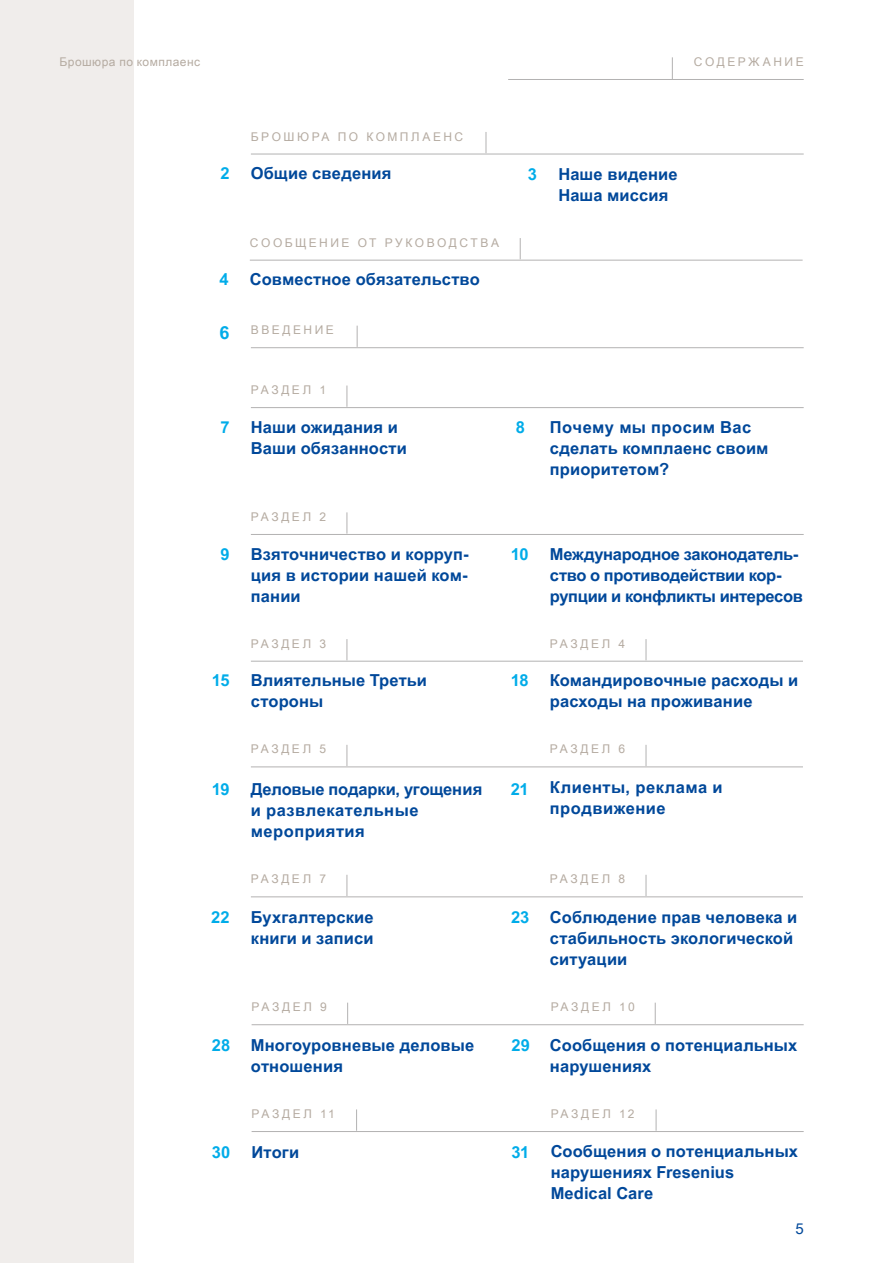
<style>
.page{position:relative;width:893px;height:1263px;background:#fff}
.page>*{position:absolute;margin:0;border:0;box-sizing:border-box;transform-origin:0 0}
.t1{font:700 16.5px/21px "Arial Unicode MS";letter-spacing:.01em;color:#00489a}
.t2{font:700 16.5px/21px "Arial Unicode MS";letter-spacing:-.02em;color:#00489a}
.t3{font:700 16.5px/21px "Arial Unicode MS";letter-spacing:.03em;color:#00489a}
.t4{font:700 16.5px "Arial Unicode MS";letter-spacing:-.025em;color:#00ace9}
.t5{font:700 16.5px "Arial Unicode MS";letter-spacing:-.01em;color:#00489a}
.t6{font:15px "Arial Unicode MS";color:#00489a}
.t7{font:12px "Arial Unicode MS";letter-spacing:.21em;color:#b5aba1}
.t8{font:12px "Arial Unicode MS";letter-spacing:.04em;color:#b5aba1}
.s1{font-weight:700;font-size:18px;color:#00ace9}
.s2{color:#00ace9}
</style>
<div class="page">
<div style="left:0;top:0;width:134px;height:1263px;background:#f0edeb"></div>
<hr style="left:508px;top:79px;width:296px;height:1px;background:#b3b2b2">
<svg style="left:672px;top:57px;width:1px;height:22px"></svg>
<svg style="left:357px;top:326px;width:1px;height:21px"></svg>
<hr style="left:251px;top:347px;width:553px;height:1px;background:#b3b2b2">
<svg style="left:656px;top:1109px;width:1px;height:22px"></svg>
<svg style="left:356px;top:1109px;width:1px;height:22px"></svg>
<hr style="left:252px;top:1131px;width:552px;height:1px;background:#b3b2b2">
<svg style="left:646px;top:639px;width:1px;height:21px"></svg>
<svg style="left:347px;top:639px;width:1px;height:21px"></svg>
<hr style="left:251px;top:661px;width:552px;height:1px;background:#b3b2b2">
<svg style="left:347px;top:745px;width:1px;height:21px"></svg>
<hr style="left:251px;top:766px;width:552px;height:1px;background:#b3b2b2">
<svg style="left:646px;top:745px;width:1px;height:21px"></svg>
<svg style="left:347px;top:385px;width:1px;height:22px"></svg>
<hr style="left:251px;top:407px;width:553px;height:1px;background:#b3b2b2">
<svg style="left:486px;top:132px;width:1px;height:21px"></svg>
<hr style="left:251px;top:154px;width:553px;height:1px;background:#b3b2b2">
<svg style="left:520px;top:238px;width:1px;height:21px"></svg>
<hr style="left:250px;top:260px;width:553px;height:1px;background:#b3b2b2">
<svg style="left:347px;top:512px;width:1px;height:22px"></svg>
<hr style="left:251px;top:534px;width:553px;height:1px;background:#b3b2b2">
<svg style="left:646px;top:875px;width:1px;height:21px"></svg>
<svg style="left:347px;top:875px;width:1px;height:21px"></svg>
<hr style="left:251px;top:896px;width:552px;height:1px;background:#b3b2b2">
<svg style="left:655px;top:1003px;width:1px;height:21px"></svg>
<svg style="left:347px;top:1003px;width:1px;height:21px"></svg>
<hr style="left:252px;top:1024px;width:552px;height:1px;background:#b3b2b2">
<p class="t8" style="left:60px;top:53px;width:142px">Брошюра по комплаенс</p>
<p class="t7" style="left:694px;top:53px;width:111px">СОДЕРЖАНИЕ</p>
<p class="t7" style="left:251px;top:128px;width:214px">БРОШЮРА ПО КОМПЛАЕНС</p>
<p class="t4" style="left:220px;top:161px;width:11px">2</p>
<p class="t1" style="left:251px;top:164px;width:142px">Общие сведения</p>
<p class="t7" style="left:250px;top:234px;width:251px">СООБЩЕНИЕ ОТ РУКОВОДСТВА</p>
<p class="t4" style="left:219px;top:268px;width:11px">4</p>
<p class="t1" style="left:250px;top:270px;width:232px">Совместное обязательство</p>
<p class="t7" style="left:220px;top:321px;width:116px"><span class="s1">6</span> ВВЕДЕНИЕ</p>
<p class="t4" style="left:528px;top:162px;width:11px">3</p>
<p class="t1" style="left:558px;top:164px;width:121px">Наше видение<br>Наша миссия</p>
<p class="t7" style="left:251px;top:381px;width:77px">РАЗДЕЛ 1</p>
<p class="t4" style="left:220px;top:415px;width:11px">7</p>
<p class="t1" style="left:251px;top:417px;width:158px">Наши ожидания и<br>Ваши обязанности</p>
<p class="t7" style="left:251px;top:508px;width:77px">РАЗДЕЛ 2</p>
<p class="t4" style="left:516px;top:415px;width:11px">8</p>
<p class="t1" style="left:550px;top:417px;width:220px">Почему мы просим Вас сделать комплаенс своим приоритетом?</p>
<p class="t4" style="left:220px;top:542px;width:11px">9</p>
<p class="t1" style="left:251px;top:544px;width:219px;text-align:justify">Взяточничество и корруп&shy;ция в истории нашей ком&shy;пании</p>
<p class="t4" style="left:511px;top:542px;width:19px">10</p>
<p class="t2" style="left:550px;top:544px;width:254px">Международное законодатель&shy;ство о противодействии кор&shy;рупции и конфликты интересов</p>
<p class="t7" style="left:251px;top:635px;width:77px">РАЗДЕЛ 3</p>
<p class="t7" style="left:550px;top:635px;width:77px">РАЗДЕЛ 4</p>
<p class="t4" style="left:212px;top:668px;width:19px">15</p>
<p class="t4" style="left:511px;top:668px;width:19px">18</p>
<p class="t1" style="left:550px;top:670px;width:250px">Командировочные расходы и расходы на проживание</p>
<p class="t1" style="left:251px;top:670px;width:178px">Влиятельные Третьи стороны</p>
<p class="t7" style="left:251px;top:740px;width:77px">РАЗДЕЛ 5</p>
<p class="t7" style="left:550px;top:740px;width:77px">РАЗДЕЛ 6</p>
<p class="t3" style="left:550px;top:777px;width:174px">Клиенты, реклама и продвижение</p>
<p class="t4" style="left:212px;top:777px;width:19px">19</p>
<p class="t5" style="left:251px;top:777px;width:233px">Деловые подарки, угощения</p>
<p class="t4" style="left:511px;top:777px;width:20px">21</p>
<p class="t3" style="left:251px;top:800px;width:169px">и развлекательные мероприятия</p>
<p class="t7" style="left:251px;top:870px;width:77px">РАЗДЕЛ 7</p>
<p class="t7" style="left:550px;top:870px;width:77px">РАЗДЕЛ 8</p>
<p class="t1" style="left:251px;top:907px;width:124px">Бухгалтерские книги и записи</p>
<p class="t4" style="left:211px;top:905px;width:20px">22</p>
<p class="t4" style="left:511px;top:905px;width:20px">23</p>
<p class="t1" style="left:550px;top:907px;width:249px">Соблюдение прав человека и стабильность экологической ситуации</p>
<p class="t7" style="left:252px;top:998px;width:77px">РАЗДЕЛ 9</p>
<p class="t7" style="left:551px;top:998px;width:86px">РАЗДЕЛ 10</p>
<p class="t1" style="left:212px;top:1035px;width:264px"><span class="s2">28</span> Многоуровневые деловые</p>
<p class="t4" style="left:512px;top:1033px;width:20px">29</p>
<p class="t1" style="left:251px;top:1056px;width:94px">отношения</p>
<p class="t7" style="left:252px;top:1105px;width:85px">РАЗДЕЛ 11</p>
<p class="t1" style="left:550px;top:1035px;width:249px">Сообщения о потенциальных нарушениях</p>
<p class="t7" style="left:551px;top:1105px;width:85px">РАЗДЕЛ 12</p>
<p class="t4" style="left:212px;top:1140px;width:20px">30</p>
<p class="t4" style="left:512px;top:1140px;width:19px">31</p>
<p class="t1" style="left:551px;top:1141px;width:249px">Сообщения о потенциальных нарушениях Fresenius<br>Medical Care</p>
<p class="t1" style="left:252px;top:1142px;width:49px">Итоги</p>
<p class="t6" style="left:795px;top:1218px;width:10px">5</p>
</div>
